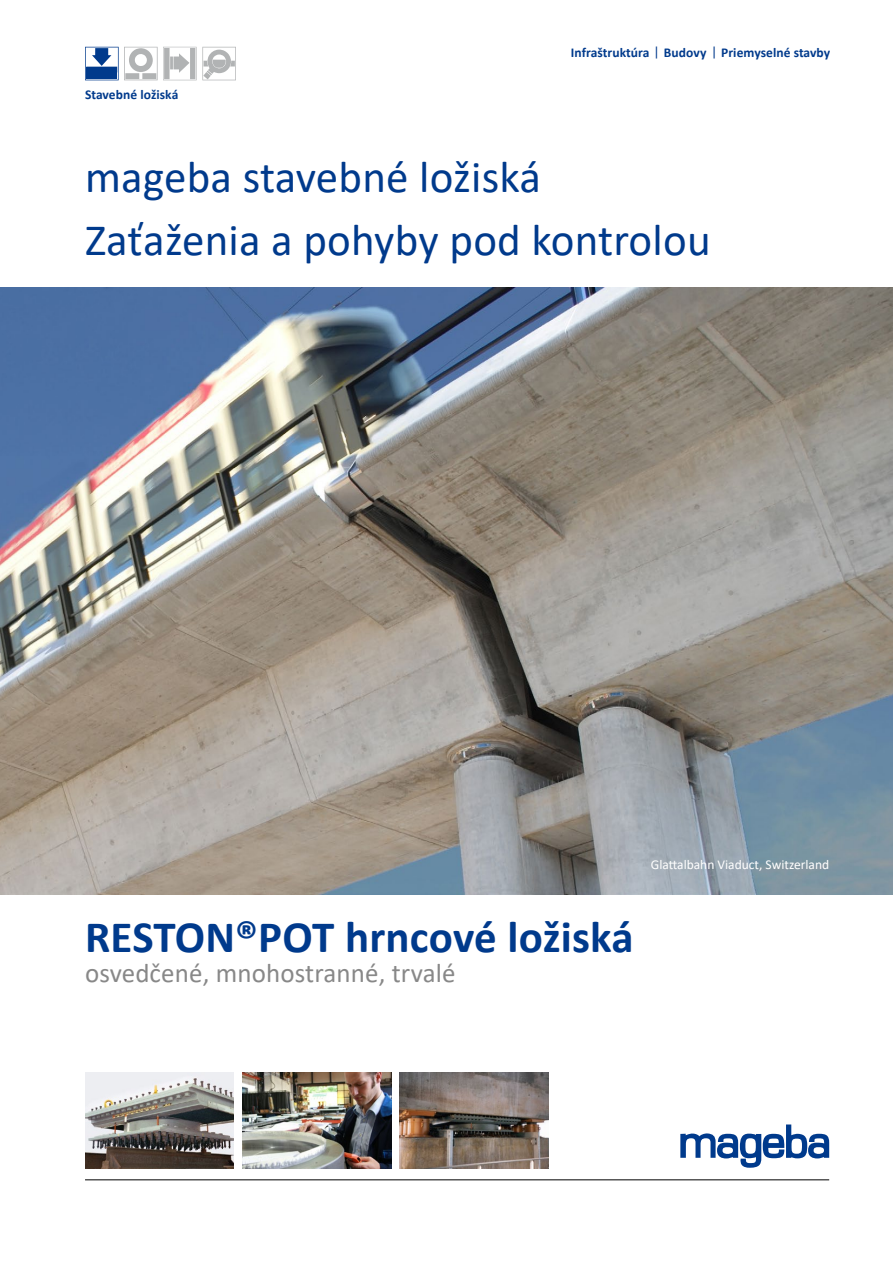
<style>
.page{position:relative;width:893px;height:1263px;background:#fff}
.page>*{position:absolute;margin:0;border:0;box-sizing:border-box;transform-origin:0 0}
.t1{font:45px/63px "Calibri";letter-spacing:.005em;color:#003a8c}
.t2{font:700 45px "Calibri";letter-spacing:.005em;color:#003a8c}
.t3{font:27px "Calibri";letter-spacing:.005em;color:#888}
.t4{font:700 13.5px "Calibri";letter-spacing:.005em;color:#003a8c}
.t5{font:13.5px "Calibri";color:#fff}
.s1{font-weight:400}
</style>
<div class="page">
<hr style="left:85px;top:1179px;width:744px;height:1px;background:#000">
<svg style="left:85px;top:47px;width:151px;height:33px"></svg>
<img style="left:0;top:287px;width:893px;height:608px">
<img style="left:85px;top:1073px;width:149px;height:95px">
<img style="left:400px;top:1073px;width:149px;height:95px">
<img style="left:242px;top:1073px;width:149px;height:95px">
<svg style="left:680px;top:1124px;width:149px;height:44px"></svg>
<p class="t4" style="left:85px;top:85px;width:95px">Stavebné ložiská</p>
<p class="t4" style="left:571px;top:43px;width:261px">Infraštruktúra <span class="s1">|</span> Budovy <span class="s1">|</span> Priemyselné stavby</p>
<h1 class="t1" style="left:85px;top:145px;width:627px">mageba stavebné ložiská<br>Zaťaženia a pohyby pod kontrolou</h1>
<h1 class="t2" style="left:85px;top:905px;width:550px">RESTON®POT hrncové ložiská</h1>
<h2 class="t3" style="left:85px;top:954px;width:372px">osvedčené, mnohostranné, trvalé</h2>
<p class="t5" style="left:651px;top:855px;width:180px">Glattalbahn Viaduct, Switzerland</p>
</div>
